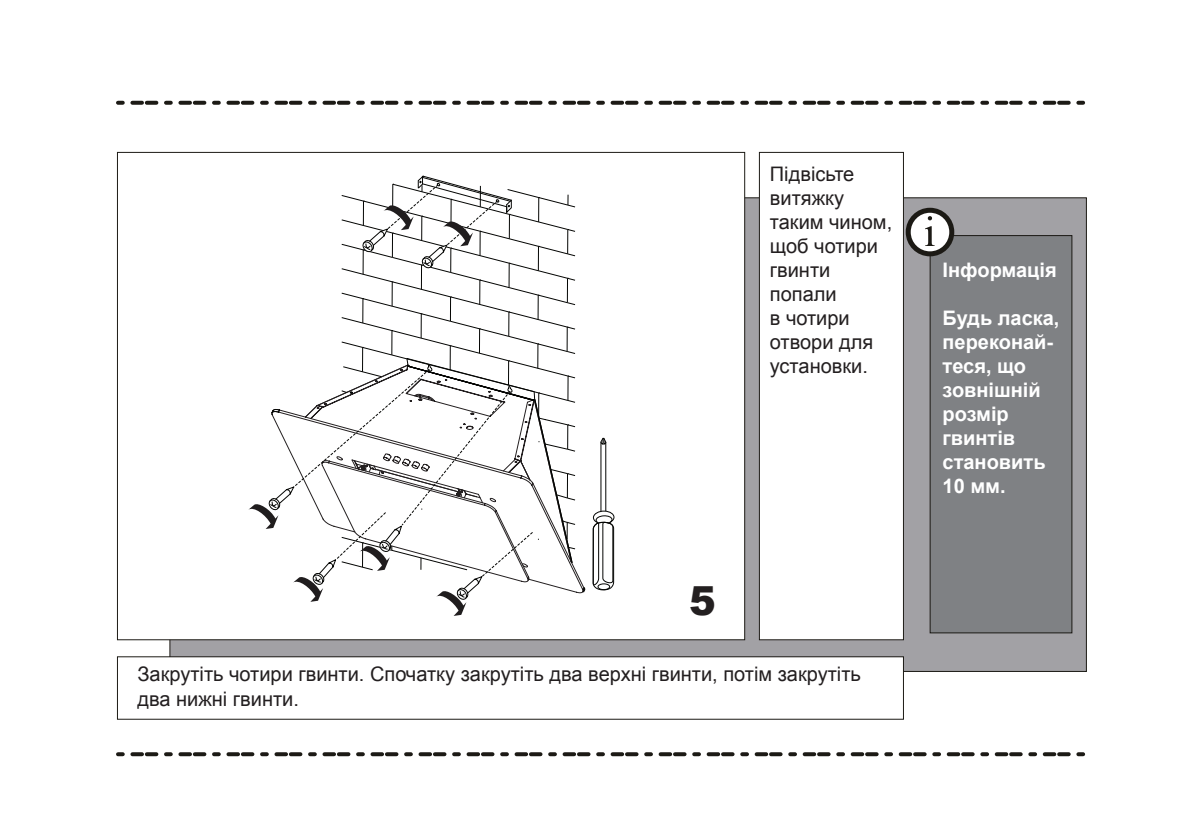
<style>
.page{position:relative;width:1191px;height:840px;background:#fff}
.page>*{position:absolute;margin:0;border:0;box-sizing:border-box;transform-origin:0 0}
.t1{font:900 40px "Arial";color:#231f20}
.t2{font:20px/24px "Arial";color:#231f20}
.t3{font:700 20px/24px "Arial";color:#fff}
</style>
<div class="page">
<div style="left:169px;top:197px;width:918px;height:474px;background:#a2a1a5;border:1px solid #1c1a15"></div>
<div style="left:117px;top:656px;width:786px;height:62px;background:#fff"></div>
<div style="left:117px;top:656px;width:787px;height:63px;border:1px solid #1c1a15"></div>
<div style="left:759px;top:152px;width:144px;height:487px;background:#fff"></div>
<div style="left:759px;top:152px;width:145px;height:488px;border:1px solid #1c1a15"></div>
<div style="left:117px;top:152px;width:628px;height:488px;background:#fff;border:1px solid #1c1a15"></div>
<svg style="left:118px;top:101px;width:967px;height:4px"></svg>
<svg style="left:118px;top:752px;width:968px;height:3px"></svg>
<div style="left:930px;top:235px;width:142px;height:397px;background:#7f8184"></div>
<div style="left:929px;top:235px;width:143px;height:398px;border:1px solid #1c1a15"></div>
<svg style="left:908px;top:210px;width:43px;height:44px"></svg>
<div style="left:905px;top:208px;width:49px;height:48px;border:5px solid #1c1a15;border-radius:50%"></div>
<svg style="left:925px;top:226px;width:9px;height:20px"></svg>
<svg style="left:927px;top:216px;width:5px;height:4px"></svg>
<svg style="left:248px;top:175px;width:328px;height:440px"></svg>
<svg style="left:593px;top:437px;width:21px;height:153px"></svg>
<p class="t2" style="left:770px;top:162px;width:124px">Підвісьте витяжку таким чином, щоб чотири гвинти попали<br>в чотири отвори для установки.</p>
<h1 class="t1" style="left:689px;top:571px;width:28px">5</h1>
<p class="t2" style="left:137px;top:662px;width:725px">Закрутіть чотири гвинти. Спочатку закрутіть два верхні гвинти, потім закрутіть два нижні гвинти.</p>
<p class="t3" style="left:942px;top:258px;width:116px">Інформація</p>
<p class="t3" style="left:942px;top:306px;width:118px">Будь ласка, переконай&shy;теся, що зовнішній розмір гвинтів становить<br>10 мм.</p>
</div>
